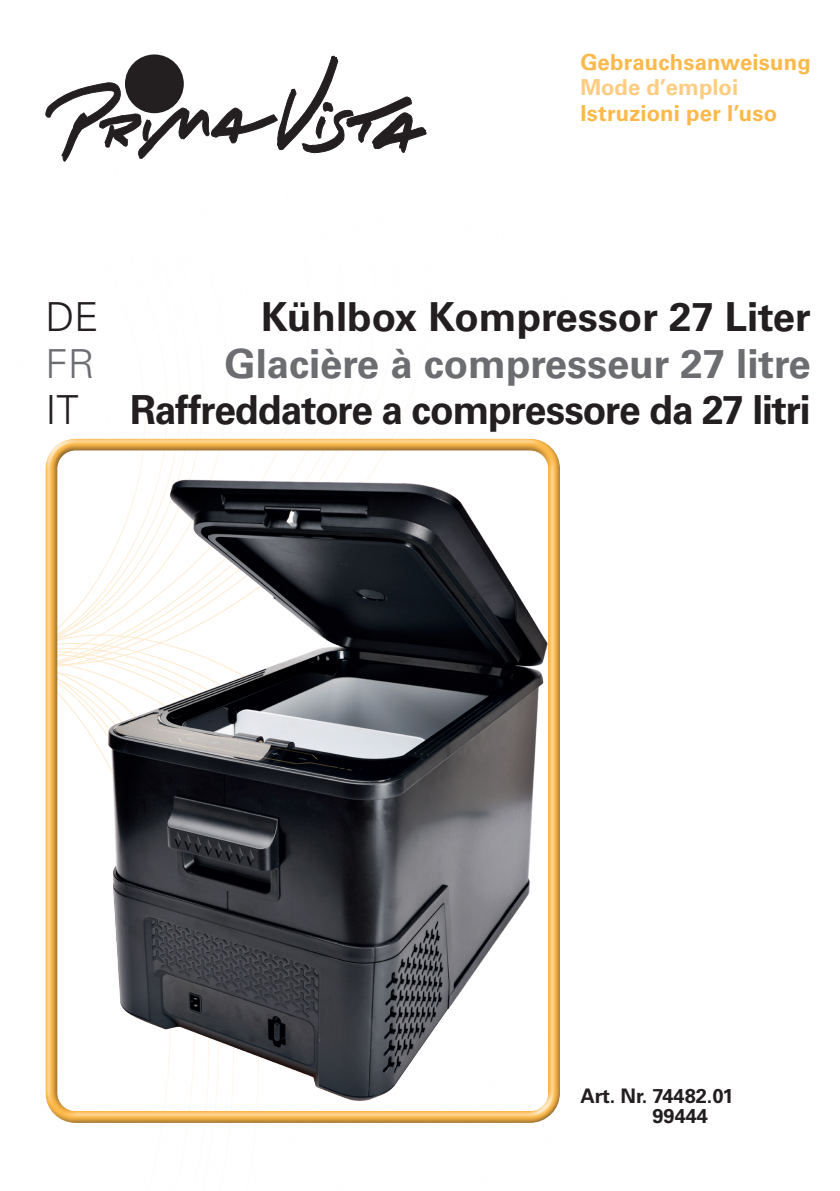
<style>
.page{position:relative;width:840px;height:1191px;background:#fff}
.page>*{position:absolute;margin:0;border:0;box-sizing:border-box;transform-origin:0 0}
.t1{font:700 40px "Univers LT Std";letter-spacing:-.025em;color:#231f20}
.t2{font:700 40px "Univers LT Std";color:#6c6d70}
.t3{font:700 40px "Univers LT Std";color:#231f20}
.t4{font:300 40px "Univers LT Std";color:#231f20}
.t5{font:300 40px "Univers LT Std";color:#6c6d70}
.t6{font:700 22px "Univers LT Std";letter-spacing:.01em;color:#fcb94b}
.t7{font:700 22px "Univers LT Std";color:#fecc81}
.t8{font:700 20px/20px "Univers LT Std";color:#231f20}
</style>
<div class="page">
<div style="left:45px;top:438px;width:518px;height:686px;background:#231f20;opacity:.75"></div>
<svg style="left:45px;top:55px;width:382px;height:107px"></svg>
<div style="left:125px;top:54px;width:59px;height:59px;background:#231f20;border-radius:50%"></div>
<img style="left:91px;top:464px;width:472px;height:659px">
<p class="t6" style="left:580px;top:49px;width:232px">Gebrauchsanweisung</p>
<p class="t7" style="left:580px;top:75px;width:159px">Mode d’emploi</p>
<p class="t6" style="left:580px;top:100px;width:198px">Istruzioni per l’uso</p>
<h1 class="t4" style="left:45px;top:293px;width:55px">DE</h1>
<h1 class="t3" style="left:261px;top:293px;width:551px">Kühlbox Kompressor 27 Liter</h1>
<h1 class="t5" style="left:45px;top:340px;width:50px">FR</h1>
<h1 class="t2" style="left:224px;top:341px;width:587px">Glacière à compresseur 27 litre</h1>
<h1 class="t4" style="left:45px;top:386px;width:35px">IT</h1>
<h1 class="t1" style="left:130px;top:387px;width:681px">Raffreddatore a compressore da 27 litri</h1>
<p class="t8" style="left:652px;top:1086px;width:83px;text-indent:-72px">Art. Nr. 74482.01<br>99444</p>
</div>
